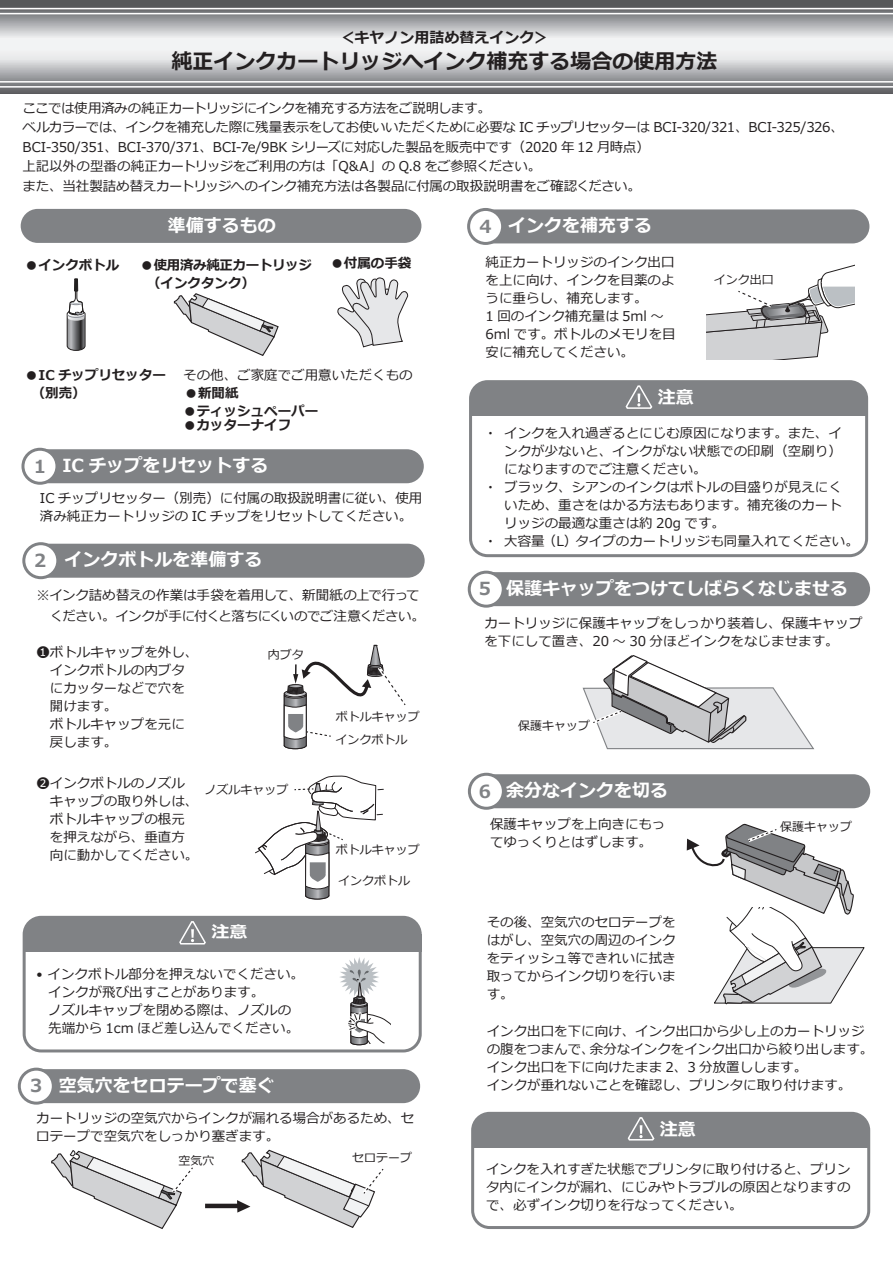
<style>
.page{position:relative;width:893px;height:1263px;background:#fff}
.page>*{position:absolute;margin:0;border:0;box-sizing:border-box;transform-origin:0 0}
.t1{font:700 21px "Meiryo";color:#231f20}
.t2{font:700 18px "Meiryo";color:#fff}
.t3{font:700 16.5px "Meiryo";color:#fff;scale:1.09 1}
.t4{font:700 15px "Meiryo";color:#231f20}
.t5{font:13.5px/18px "Meiryo";color:#231f20}
.t6{font:13.5px/19.5px "Meiryo";letter-spacing:-.03em;color:#231f20}
.t7{font:700 13.5px/18px "Meiryo";color:#231f20}
.t8{font:700 13.5px/18px "Meiryo";letter-spacing:-.025em;color:#231f20}
.t9{font:12px "Meiryo";color:#231f20}
.s1{color:#808285}
</style>
<div class="page">
<svg style="left:0;top:0;width:893px;height:93px"></svg>
<hr style="left:0;top:86px;width:893px;height:2px;background:#fff">
<hr style="left:0;top:81px;width:893px;height:2px;background:#fff">
<hr style="left:0;top:13px;width:893px;height:1px;background:#fff">
<hr style="left:0;top:8px;width:893px;height:1px;background:#fff">
<div style="left:24px;top:544px;width:401px;height:34px;background:#808285;border-radius:17px"></div>
<div style="left:24px;top:544px;width:34px;height:34px;background:#fff;border-radius:50%"></div>
<div style="left:22px;top:542px;width:37px;height:37px;border:3px solid #808285;border-radius:50%"></div>
<svg style="left:283px;top:644px;width:123px;height:105px"></svg>
<svg style="left:255px;top:775px;width:128px;height:124px"></svg>
<div style="left:469px;top:209px;width:400px;height:34px;background:#808285;border-radius:17px"></div>
<div style="left:469px;top:209px;width:34px;height:34px;background:#fff;border-radius:50%"></div>
<div style="left:467px;top:208px;width:37px;height:37px;border:3px solid #808285;border-radius:50%"></div>
<div style="left:469px;top:774px;width:401px;height:34px;background:#808285;border-radius:17px"></div>
<div style="left:469px;top:774px;width:34px;height:34px;background:#fff;border-radius:50%"></div>
<div style="left:468px;top:773px;width:37px;height:37px;border:3px solid #808285;border-radius:50%"></div>
<div style="left:469px;top:380px;width:399px;height:177px;border:3px solid #808285;border-radius:17px"></div>
<div style="left:471px;top:399px;width:397px;height:17px;background:#808285"></div>
<div style="left:471px;top:382px;width:396px;height:34px;background:#808285;border-radius:17px"></div>
<svg style="left:625px;top:385px;width:28px;height:24px"></svg>
<svg style="left:706px;top:265px;width:148px;height:94px"></svg>
<div style="left:469px;top:572px;width:401px;height:34px;background:#808285;border-radius:17px"></div>
<div style="left:469px;top:572px;width:34px;height:34px;background:#fff;border-radius:50%"></div>
<div style="left:468px;top:571px;width:37px;height:37px;border:3px solid #808285;border-radius:50%"></div>
<div style="left:471px;top:1112px;width:399px;height:117px;border:3px solid #808285;border-radius:17px"></div>
<div style="left:473px;top:1130px;width:397px;height:17px;background:#808285"></div>
<div style="left:473px;top:1113px;width:396px;height:34px;background:#808285;border-radius:17px"></div>
<svg style="left:627px;top:1117px;width:28px;height:24px"></svg>
<svg style="left:582px;top:655px;width:232px;height:95px"></svg>
<svg style="left:687px;top:824px;width:178px;height:181px"></svg>
<svg style="left:67px;top:278px;width:19px;height:73px"></svg>
<div style="left:21px;top:209px;width:400px;height:34px;background:#808285;border-radius:17px"></div>
<svg style="left:173px;top:293px;width:106px;height:63px"></svg>
<svg style="left:337px;top:277px;width:71px;height:70px"></svg>
<div style="left:23px;top:449px;width:401px;height:34px;background:#808285;border-radius:17px"></div>
<div style="left:23px;top:449px;width:34px;height:34px;background:#fff;border-radius:50%"></div>
<div style="left:21px;top:448px;width:37px;height:37px;border:3px solid #808285;border-radius:50%"></div>
<div style="left:24px;top:934px;width:397px;height:17px;background:#808285"></div>
<div style="left:23px;top:916px;width:399px;height:136px;border:3px solid #808285;border-radius:17px"></div>
<div style="left:24px;top:917px;width:396px;height:31px;background:#808285"></div>
<div style="left:19px;top:1069px;width:401px;height:34px;background:#808285;border-radius:17px"></div>
<div style="left:19px;top:1069px;width:34px;height:34px;background:#fff;border-radius:50%"></div>
<div style="left:18px;top:1068px;width:37px;height:37px;border:3px solid #808285;border-radius:50%"></div>
<svg style="left:51px;top:1150px;width:142px;height:79px"></svg>
<hr style="left:205px;top:1204px;width:34px;height:4px;background:#231f20">
<svg style="left:237px;top:1149px;width:147px;height:79px"></svg>
<svg style="left:340px;top:957px;width:51px;height:88px"></svg>
<p class="t4" style="left:339px;top:27px;width:211px">＜キヤノン用詰め替えインク＞</p>
<h1 class="t1" style="left:171px;top:47px;width:548px">純正インクカートリッジへインク補充する場合の使用方法</h1>
<p class="t6" style="left:23px;top:99px;width:823px">ここでは使用済みの純正カートリッジにインクを補充する方法をご説明します。<br>ベルカラーでは、インクを補充した際に残量表示をしてお使いいただくために必要な IC チップリセッターは BCI-320/321、BCI-325/326、BCI-350/351、BCI-370/371、BCI-7e/9BK シリーズに対応した製品を販売中です（2020 年 12 月時点）<br>上記以外の型番の純正カートリッジをご利用の方は「Q&amp;A」の Q.8 をご参照ください。<br>また、当社製詰め替えカートリッジへのインク補充方法は各製品に付属の取扱説明書をご確認ください。</p>
<h2 class="t2" style="left:168px;top:213px;width:109px">準備するもの</h2>
<p class="t7" style="left:25px;top:256px;width:96px">●インクボトル</p>
<p class="t8" style="left:140px;top:256px;width:173px">●使用済み純正カートリッジ　（インクタンク）</p>
<p class="t7" style="left:330px;top:255px;width:82px">●付属の手袋</p>
<p class="t7" style="left:25px;top:367px;width:143px">●IC チップリセッター　（別売）</p>
<p class="t5" style="left:183px;top:366px;width:231px">その他、ご家庭でご用意いただくもの</p>
<p class="t7" style="left:184px;top:385px;width:55px">●新聞紙</p>
<p class="t7" style="left:183px;top:402px;width:136px">●ティッシュペーパー</p>
<p class="t7" style="left:183px;top:417px;width:109px">●カッターナイフ</p>
<h2 class="t2" style="left:34px;top:453px;width:236px"><span class="s1">1</span> IC チップをリセットする</h2>
<p class="t5" style="left:40px;top:490px;width:384px">IC チップリセッター（別売）に付属の取扱説明書に従い、使用済み純正カートリッジの IC チップをリセットしてください。</p>
<h2 class="t2" style="left:34px;top:547px;width:230px"><span class="s1">2</span> インクボトルを準備する</h2>
<p class="t5" style="left:36px;top:585px;width:390px;line-height:21px">※インク詰め替えの作業は手袋を着用して、新聞紙の上で行って　ください。インクが手に付くと落ちにくいのでご注意ください。</p>
<p class="t9" style="left:268px;top:646px;width:37px">内ブタ</p>
<p class="t5" style="left:36px;top:644px;width:164px">❶ボトルキャップを外し、　インクボトルの内ブタ　にカッターなどで穴を　開けます。<br>　ボトルキャップを元に　戻します。</p>
<p class="t5" style="left:36px;top:775px;width:164px">❷インクボトルのノズル　キャップの取り外しは、　ボトルキャップの根元　を押えながら、垂直方　向に動かしてください。</p>
<p class="t9" style="left:336px;top:708px;width:86px">ボトルキャップ</p>
<p class="t9" style="left:336px;top:731px;width:74px">インクボトル</p>
<p class="t9" style="left:204px;top:781px;width:85px">ノズルキャップ</p>
<p class="t9" style="left:336px;top:842px;width:85px">ボトルキャップ</p>
<p class="t9" style="left:338px;top:872px;width:73px">インクボトル</p>
<p class="t3" style="left:193px;top:921px;width:51px">　注意</p>
<p class="t5" style="left:48px;top:966px;width:257px;text-indent:-12px"><sup>●</sup> インクボトル部分を押えないでください。インクが飛び出すことがあります。<br>ノズルキャップを閉める際は、ノズルの先端から 1cm ほど差し込んでください。</p>
<h2 class="t2" style="left:30px;top:1073px;width:246px"><span class="s1">3</span> 空気穴をセロテープで塞ぐ</h2>
<p class="t5" style="left:36px;top:1110px;width:380px">カートリッジの空気穴からインクが漏れる場合があるため、セロテープで空気穴をしっかり塞ぎます。</p>
<p class="t9" style="left:178px;top:1152px;width:37px">空気穴</p>
<p class="t9" style="left:352px;top:1150px;width:61px">セロテープ</p>
<h2 class="t2" style="left:479px;top:213px;width:174px"><span class="s1">4</span> インクを補充する</h2>
<p class="t5" style="left:486px;top:253px;width:192px">純正カートリッジのインク出口を上に向け、インクを目薬のように垂らし、補充します。<br>1 回のインク補充量は 5ml ～<br>6ml です。ボトルのメモリを目安に補充してください。</p>
<h2 class="t2" style="left:640px;top:385px;width:55px">　注意</h2>
<p class="t9" style="left:714px;top:271px;width:61px">インク出口</p>
<p class="t5" style="left:484px;top:424px;width:359px">・ インクを入れ過ぎるとにじむ原因になります。また、イ</p>
<p class="t5" style="left:504px;top:442px;width:339px">ンクが少ないと、インクがない状態での印刷（空刷り）</p>
<p class="t5" style="left:504px;top:460px;width:204px">になりますのでご注意ください。</p>
<p class="t5" style="left:484px;top:478px;width:359px">・ ブラック、シアンのインクはボトルの目盛りが見えにく</p>
<p class="t5" style="left:504px;top:496px;width:339px">いため、重さをはかる方法もあります。補充後のカート</p>
<p class="t5" style="left:504px;top:514px;width:222px">リッジの最適な重さは約 20g です。</p>
<p class="t5" style="left:484px;top:532px;width:376px">・ 大容量（L）タイプのカートリッジも同量入れてください。</p>
<h2 class="t2" style="left:479px;top:576px;width:371px"><span class="s1">5</span> 保護キャップをつけてしばらくなじませる</h2>
<p class="t5" style="left:484px;top:615px;width:379px">カートリッジに保護キャップをしっかり装着し、保護キャップを下にして置き、20 ～ 30 分ほどインクをなじませます。</p>
<p class="t9" style="left:518px;top:717px;width:73px">保護キャップ</p>
<h2 class="t2" style="left:479px;top:778px;width:191px"><span class="s1">6</span> 余分なインクを切る</h2>
<p class="t5" style="left:490px;top:815px;width:177px">保護キャップを上向きにもってゆっくりとはずします。</p>
<p class="t9" style="left:780px;top:818px;width:73px">保護キャップ</p>
<p class="t5" style="left:487px;top:914px;width:190px;text-align:justify">その後、空気穴のセロテープをはがし、空気穴の周辺のインクをティッシュ等できれいに拭き取ってからインク切りを行います。</p>
<p class="t5" style="left:487px;top:1023px;width:388px">インク出口を下に向け、インク出口から少し上のカートリッジの腹をつまんで、余分なインクをインク出口から絞り出します。インク出口を下に向けたまま 2、3 分放置しします。<br>インクが垂れないことを確認し、プリンタに取り付けます。</p>
<h2 class="t2" style="left:642px;top:1117px;width:55px">　注意</h2>
<p class="t5" style="left:486px;top:1161px;width:366px;text-align:justify">インクを入れすぎた状態でプリンタに取り付けると、プリンタ内にインクが漏れ、にじみやトラブルの原因となりますので、必ずインク切りを行なってください。</p>
</div>
